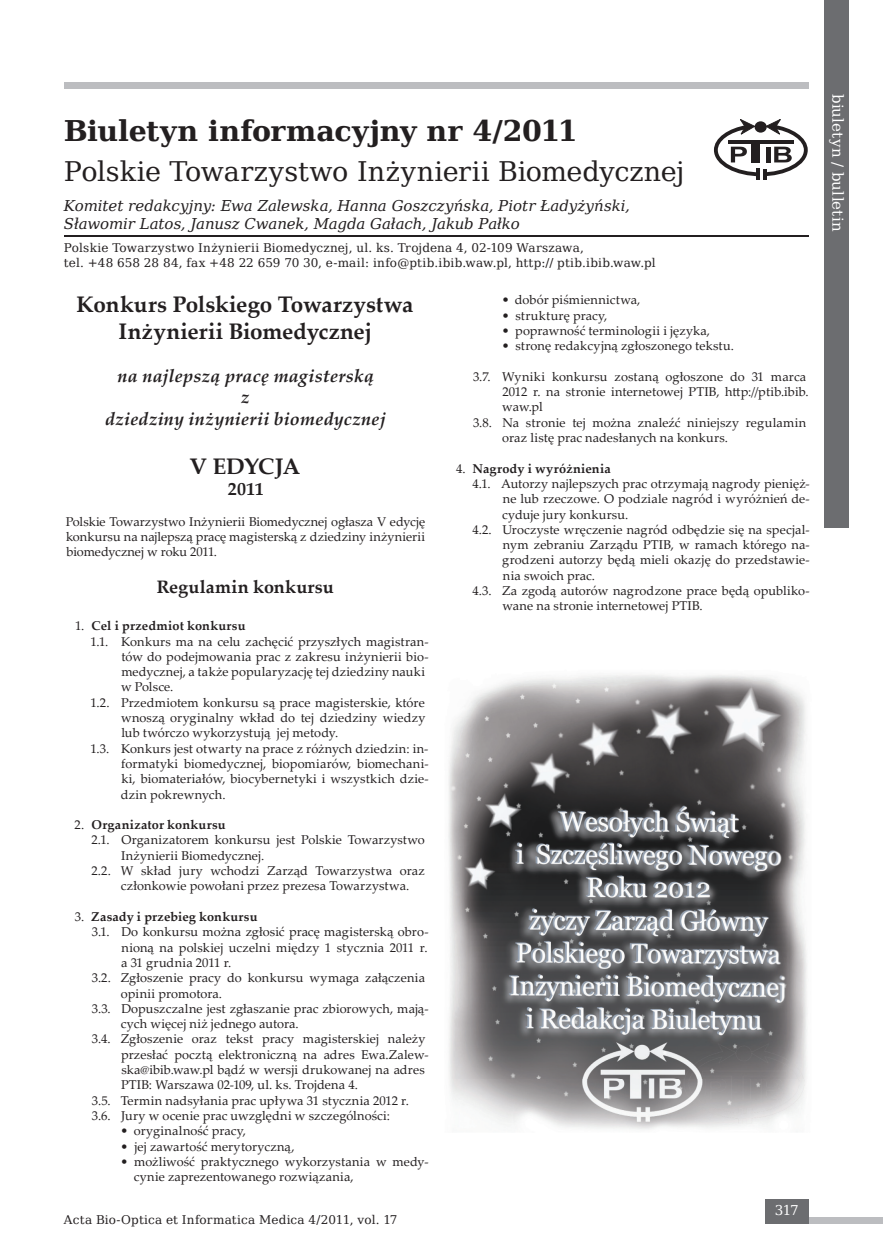
<style>
.page{position:relative;width:885px;height:1259px;background:#fff}
.page>*{position:absolute;margin:0;border:0;box-sizing:border-box;transform-origin:0 0}
.t1{font:700 28.5px "DejaVu Serif";letter-spacing:-.015em;color:#231f20}
.t2{font:27px "DejaVu Serif";letter-spacing:-.005em;color:#231f20}
.t3{font:700 22.5px/27px "Palatino Linotype";letter-spacing:-.005em;color:#231f20;text-align:center}
.t4{font:italic 700 18px/21.6px "Palatino Linotype";letter-spacing:.01em;color:#231f20;text-align:center}
.t5{font:700 18px "Palatino Linotype";letter-spacing:.01em;color:#231f20}
.t6{font:italic 15px/18px "DejaVu Serif";letter-spacing:-.005em;color:#231f20}
.t7{font:15px "DejaVu Serif";letter-spacing:.01em;color:#fff}
.t8{font:13.5px "DejaVu Serif";color:#fff}
.t9{font:12.75px/15.3px "Palatino Linotype";letter-spacing:.01em;color:#231f20;text-align:justify}
.t10{font:700 12.75px "Palatino Linotype";letter-spacing:.015em;color:#231f20}
.t11{font:12px/14.4px "DejaVu Serif";letter-spacing:.015em;color:#231f20}
.s1{font-weight:400}
</style>
<div class="page">
<div style="left:64px;top:82px;width:744px;height:6px;background:#bcbdc0"></div>
<div style="left:824px;top:0;width:24px;height:528px;background:#6c6d70"></div>
<div style="left:800px;top:1217px;width:82px;height:7px;background:#bcbdc0"></div>
<div style="left:765px;top:1199px;width:43px;height:25px;background:#6c6d70"></div>
<hr style="left:64px;top:235px;width:744px;height:1px;background:#231f20">
<svg style="left:714px;top:119px;width:93px;height:61px"></svg>
<img style="left:448px;top:674px;width:360px;height:456px">
<h1 class="t1" style="left:64px;top:108px;width:515px">Biuletyn informacyjny nr 4/2011</h1>
<h2 class="t2" style="left:64px;top:151px;width:622px">Polskie Towarzystwo Inżynierii Biomedycznej</h2>
<p class="t6" style="left:64px;top:197px;width:567px">Komitet redakcyjny: Ewa Zalewska, Hanna Goszczyńska, Piotr Ładyżyński,<br>Sławomir Latos, Janusz Cwanek, Magda Gałach, Jakub Pałko</p>
<p class="t11" style="left:64px;top:240px;width:593px">Polskie Towarzystwo Inżynierii Biomedycznej, ul. ks. Trojdena 4, 02-109 Warszawa,<br>tel. +48 658 28 84, fax +48 22 659 70 30, e-mail: info@ptib.ibib.waw.pl, http:// ptib.ibib.waw.pl</p>
<h3 class="t3" style="left:77px;top:289px;width:338px">Konkurs Polskiego Towarzystwa<br>Inżynierii Biomedycznej</h3>
<h3 class="t4" style="left:105px;top:364px;width:282px">na najlepszą pracę magisterską<br>z<br>dziedziny inżynierii biomedycznej</h3>
<h3 class="t3" style="left:189px;top:451px;width:112px">V EDYCJA</h3>
<h3 class="t5" style="left:228px;top:476px;width:38px">2011</h3>
<p class="t9" style="left:66px;top:513px;width:361px">Polskie Towarzystwo Inżynierii Biomedycznej ogłasza V edycję konkursu na najlepszą pracę magisterską z dziedziny inżynierii biomedycznej w roku 2011.</p>
<h3 class="t5" style="left:157px;top:574px;width:179px">Regulamin konkursu</h3>
<p class="t10" style="left:75px;top:617px;width:172px"><span class="s1">1.</span> Cel i przedmiot konkursu</p>
<p class="t9" style="left:91px;top:633px;width:339px">1.1. Konkurs ma na celu zachęcić przyszłych magistran-</p>
<p class="t9" style="left:121px;top:648px;width:309px">tów do podejmowania prac z zakresu inżynierii bio-</p>
<p class="t9" style="left:121px;top:663px;width:305px">medycznej, a także popularyzację tej dziedziny nauki</p>
<p class="t9" style="left:121px;top:679px;width:54px">w Polsce.</p>
<p class="t9" style="left:91px;top:694px;width:336px">1.2. Przedmiotem konkursu są prace magisterskie, które</p>
<p class="t9" style="left:121px;top:709px;width:306px">wnoszą oryginalny wkład do tej dziedziny wiedzy</p>
<p class="t9" style="left:121px;top:725px;width:218px">lub twórczo wykorzystują jej metody.</p>
<p class="t9" style="left:91px;top:740px;width:339px">1.3. Konkurs jest otwarty na prace z różnych dziedzin: in-</p>
<p class="t9" style="left:121px;top:755px;width:309px">formatyki biomedycznej, biopomiarów, biomechani-</p>
<p class="t9" style="left:121px;top:771px;width:309px">ki, biomateriałów, biocybernetyki i wszystkich dzie-</p>
<p class="t9" style="left:121px;top:786px;width:106px">dzin pokrewnych.</p>
<p class="t10" style="left:75px;top:816px;width:152px"><span class="s1">2.</span> Organizator konkursu</p>
<p class="t9" style="left:91px;top:832px;width:335px">2.1. Organizatorem konkursu jest Polskie Towarzystwo</p>
<p class="t9" style="left:121px;top:847px;width:145px">Inżynierii Biomedycznej.</p>
<p class="t9" style="left:91px;top:862px;width:335px">2.2. W skład jury wchodzi Zarząd Towarzystwa oraz</p>
<p class="t9" style="left:121px;top:878px;width:290px">członkowie powołani przez prezesa Towarzystwa.</p>
<p class="t10" style="left:75px;top:907px;width:184px"><span class="s1">3.</span> Zasady i przebieg konkursu</p>
<p class="t9" style="left:92px;top:924px;width:338px">3.1. Do konkursu można zgłosić pracę magisterską obro-</p>
<p class="t9" style="left:121px;top:939px;width:307px">nioną na polskiej uczelni między 1 stycznia 2011 r.</p>
<p class="t9" style="left:121px;top:954px;width:112px">a 31 grudnia 2011 r.</p>
<p class="t9" style="left:92px;top:969px;width:335px">3.2. Zgłoszenie pracy do konkursu wymaga załączenia</p>
<p class="t9" style="left:121px;top:985px;width:102px">opinii promotora.</p>
<p class="t9" style="left:92px;top:1000px;width:338px">3.3. Dopuszczalne jest zgłaszanie prac zbiorowych, mają-</p>
<p class="t9" style="left:121px;top:1015px;width:179px">cych więcej niż jednego autora.</p>
<p class="t9" style="left:92px;top:1031px;width:335px">3.4. Zgłoszenie oraz tekst pracy magisterskiej należy</p>
<p class="t9" style="left:121px;top:1046px;width:309px">przesłać pocztą elektroniczną na adres Ewa.Zalew-</p>
<p class="t9" style="left:121px;top:1061px;width:305px">ska@ibib.waw.pl bądź w wersji drukowanej na adres</p>
<p class="t9" style="left:121px;top:1077px;width:238px">PTIB: Warszawa 02-109, ul. ks. Trojdena 4.</p>
<p class="t9" style="left:92px;top:1092px;width:318px">3.5. Termin nadsyłania prac upływa 31 stycznia 2012 r.</p>
<p class="t9" style="left:92px;top:1107px;width:300px">3.6. Jury w ocenie prac uwzględni w szczególności:</p>
<p class="t9" style="left:121px;top:1122px;width:127px">• oryginalność pracy,</p>
<p class="t9" style="left:121px;top:1138px;width:175px">• jej zawartość merytoryczną,</p>
<p class="t9" style="left:134px;top:1153px;width:296px;text-indent:-13px">• możliwość praktycznego wykorzystania w medy&shy;cynie zaprezentowanego rozwiązania,</p>
<p class="t11" style="left:64px;top:1212px;width:335px">Acta Bio-Optica et Informatica Medica 4/2011, vol. 17</p>
<p class="t9" style="left:502px;top:292px;width:140px">• dobór piśmiennictwa,</p>
<p class="t9" style="left:502px;top:307px;width:107px">• strukturę pracy,</p>
<p class="t9" style="left:502px;top:322px;width:209px">• poprawność terminologii i języka,</p>
<p class="t9" style="left:502px;top:338px;width:233px">• stronę redakcyjną zgłoszonego tekstu.</p>
<p class="t9" style="left:473px;top:368px;width:334px">3.7. Wyniki konkursu zostaną ogłoszone do 31 marca</p>
<p class="t9" style="left:502px;top:383px;width:307px">2012 r. na stronie internetowej PTIB, http://ptib.ibib.</p>
<p class="t9" style="left:502px;top:399px;width:42px">waw.pl</p>
<p class="t9" style="left:473px;top:414px;width:334px">3.8. Na stronie tej można znaleźć niniejszy regulamin</p>
<p class="t9" style="left:502px;top:429px;width:227px">oraz listę prac nadesłanych na konkurs.</p>
<p class="t10" style="left:456px;top:459px;width:156px"><span class="s1">4.</span> Nagrody i wyróżnienia</p>
<p class="t9" style="left:472px;top:475px;width:339px">4.1. Autorzy najlepszych prac otrzymają nagrody pienięż-</p>
<p class="t9" style="left:503px;top:491px;width:308px">ne lub rzeczowe. O podziale nagród i wyróżnień de-</p>
<p class="t9" style="left:502px;top:506px;width:127px">cyduje jury konkursu.</p>
<p class="t9" style="left:472px;top:521px;width:339px">4.2. Uroczyste wręczenie nagród odbędzie się na specjal-</p>
<p class="t9" style="left:503px;top:536px;width:308px">nym zebraniu Zarządu PTIB, w ramach którego na-</p>
<p class="t9" style="left:502px;top:552px;width:309px">grodzeni autorzy będą mieli okazję do przedstawie-</p>
<p class="t9" style="left:503px;top:567px;width:94px">nia swoich prac.</p>
<p class="t9" style="left:472px;top:582px;width:339px">4.3. Za zgodą autorów nagrodzone prace będą opubliko-</p>
<p class="t9" style="left:502px;top:598px;width:202px">wane na stronie internetowej PTIB.</p>
<p class="t8" style="left:774px;top:1200px;width:25px">317</p>
<p class="t7" style="left:849px;top:94px;width:139px;rotate:90deg">biuletyn / bulletin</p>
</div>
